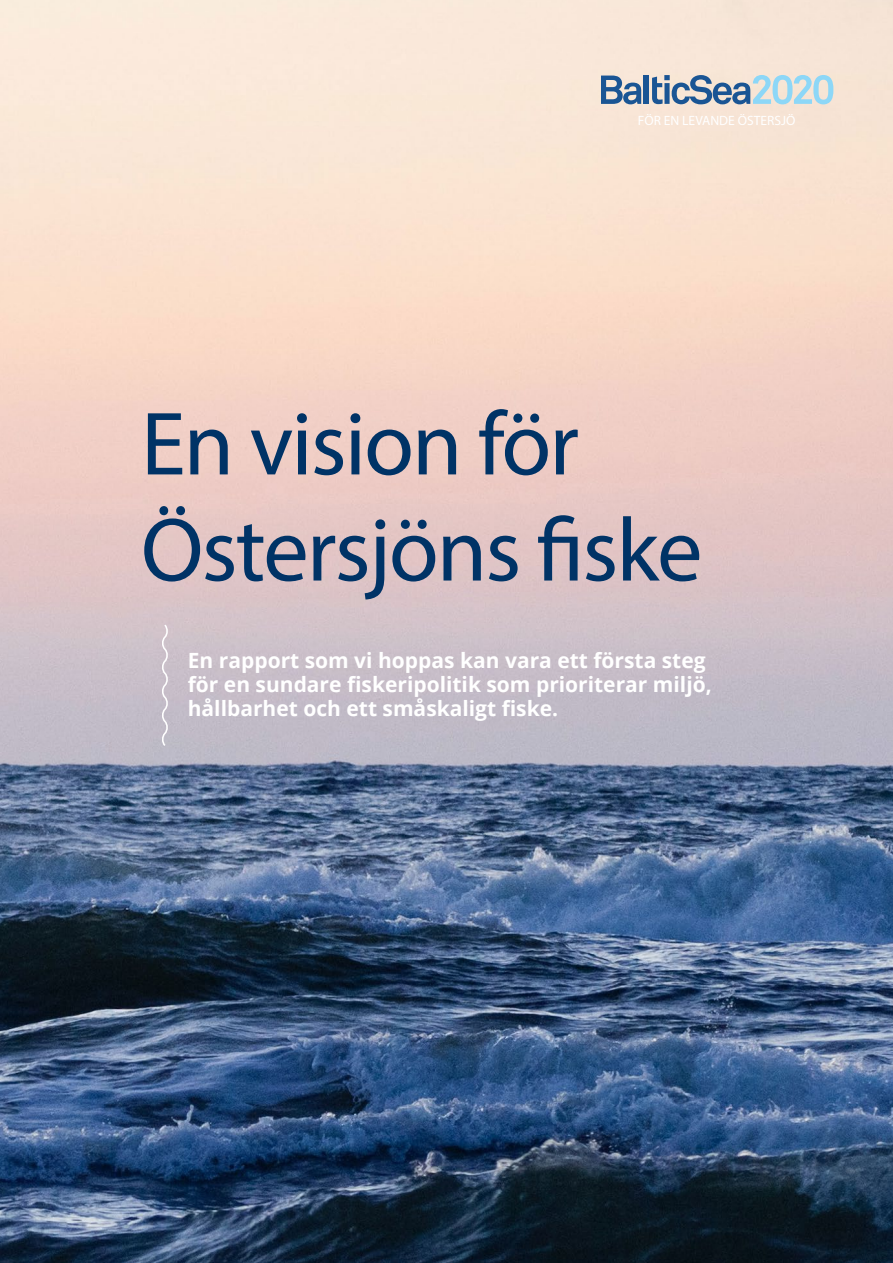
<style>
.page{position:relative;width:893px;height:1263px;background:#fff}
.page>*{position:absolute;margin:0;border:0;box-sizing:border-box;transform-origin:0 0}
.t1{font:90.6px/106.1px "Myriad Pro";letter-spacing:-.02em;color:#036}
.bread{font:700 21px/24px "Open Sans";color:#fff}
.t2{font:13.5px "Myriad Pro";color:#fff}
</style>
<div class="page">
<img style="left:0;top:0;width:893px;height:1263px">
<div style="left:644px;top:75px;width:5px;height:29px;background:#1a5594"></div>
<svg style="left:601px;top:76px;width:40px;height:28px"></svg>
<svg style="left:652px;top:75px;width:181px;height:29px;background:#a5bccb"></svg>
<svg style="left:160px;top:623px;width:10px;height:125px"></svg>
<p class="t2" style="left:638px;top:112px;width:159px">FÖR EN LEVANDE ÖSTERSJÖ</p>
<p class="t1" style="left:141px;top:390px;width:563px">En vision för<br>Östersjöns fiske</p>
<p class="bread" style="left:188px;top:648px;width:525px">En rapport som vi hoppas kan vara ett första steg för en sundare fiskeripolitik som prioriterar miljö, hållbarhet och ett småskaligt fiske.</p>
</div>
